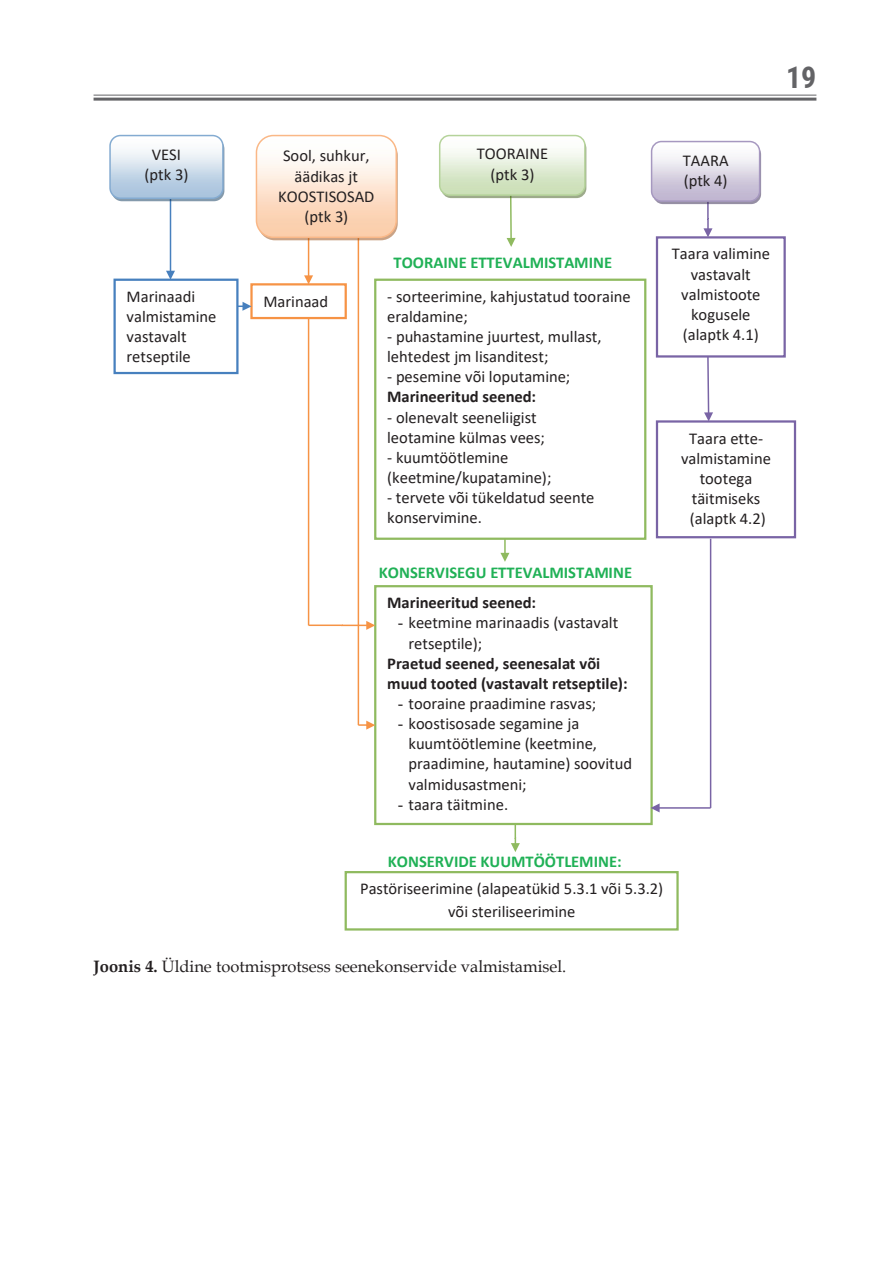
<style>
.page{position:relative;width:893px;height:1263px;background:#fff}
.page>*{position:absolute;margin:0;border:0;box-sizing:border-box;transform-origin:0 0}
.t1{font:700 30px "Roboto Condensed";color:#636366}
.t2{font:16.5px/20.1px "Calibri";color:#231f20}
.t3{font:700 16.5px/20.1px "Calibri";letter-spacing:-.005em;color:#231f20}
.t4{font:700 16.5px "Calibri";color:#20b156}
.t5{font:16.5px "Book Antiqua";color:#231f20}
.s1{font-family:"Times New Roman"}
.s2{font-weight:700}
</style>
<div class="page">
<hr style="left:94px;top:95px;width:722px;height:1px;background:#636366">
<hr style="left:94px;top:98px;width:722px;height:3px;background:#636366">
<div style="left:113px;top:279px;width:126px;height:95px;border:2px solid #4780be"></div>
<div style="left:250px;top:283px;width:97px;height:36px;border:2px solid #f69345"></div>
<div style="left:374px;top:279px;width:272px;height:261px;border:2px solid #8fba5f"></div>
<div style="left:656px;top:236px;width:130px;height:122px;border:2px solid #7964a5"></div>
<div style="left:656px;top:420px;width:140px;height:118px;border:2px solid #7964a5"></div>
<div style="left:374px;top:585px;width:279px;height:240px;border:2px solid #8fba5f"></div>
<div style="left:345px;top:871px;width:334px;height:59px;border:2px solid #8fba5f"></div>
<svg style="left:704px;top:355px;width:9px;height:66px"></svg>
<hr style="left:710px;top:539px;width:1px;height:269px;background:#7964a5">
<hr style="left:658px;top:807px;width:53px;height:2px;background:#7964a5">
<svg style="left:651px;top:803px;width:9px;height:9px"></svg>
<svg style="left:500px;top:539px;width:9px;height:23px"></svg>
<svg style="left:511px;top:822px;width:9px;height:30px"></svg>
<hr style="left:170px;top:189px;width:1px;height:83px;background:#4780be">
<svg style="left:166px;top:271px;width:9px;height:9px"></svg>
<svg style="left:237px;top:302px;width:14px;height:9px"></svg>
<hr style="left:308px;top:237px;width:1px;height:40px;background:#f69345">
<svg style="left:304px;top:275px;width:9px;height:9px"></svg>
<hr style="left:308px;top:318px;width:1px;height:307px;background:#f69345">
<svg style="left:307px;top:621px;width:68px;height:9px"></svg>
<hr style="left:358px;top:212px;width:1px;height:513px;background:#f69345">
<svg style="left:357px;top:721px;width:18px;height:9px"></svg>
<div style="left:112px;top:139px;width:112px;height:62px;background:#849aac;border-radius:10px"></div>
<svg style="left:112px;top:138px;width:111px;height:60px;background:#d4e1ed"></svg>
<div style="left:109px;top:135px;width:115px;height:64px;border:2px solid #84abd1;border-radius:10px"></div>
<div style="left:258px;top:139px;width:140px;height:101px;background:#96490e;border-radius:17px;opacity:.5"></div>
<svg style="left:256px;top:136px;width:140px;height:101px"></svg>
<div style="left:256px;top:135px;width:141px;height:103px;border:2px solid #fab887;border-radius:17px"></div>
<svg style="left:440px;top:136px;width:145px;height:111px"></svg>
<div style="left:439px;top:135px;width:147px;height:61px;border:2px solid #b5d39a;border-radius:10px"></div>
<svg style="left:652px;top:142px;width:108px;height:95px"></svg>
<div style="left:651px;top:141px;width:109px;height:61px;border:2px solid #a698c0;border-radius:10px"></div>
<h1 class="t1" style="left:786px;top:56px;width:32px">19</h1>
<p class="t2" style="left:145px;top:144px;width:45px;text-align:center">VESI (ptk 3)</p>
<p class="t2" style="left:278px;top:145px;width:98px;text-align:center">Sool, suhkur, äädikas jt<br>KOOSTISOSAD (ptk 3)</p>
<p class="t2" style="left:477px;top:143px;width:73px;text-align:center">TOORAINE (ptk 3)</p>
<p class="t2" style="left:683px;top:150px;width:47px">TAARA (ptk 4)</p>
<p class="t2" style="left:127px;top:286px;width:91px">Marinaadi valmistamine vastavalt retseptile</p>
<p class="t2" style="left:263px;top:291px;width:66px">Marinaad</p>
<p class="t4" style="left:393px;top:251px;width:220px">TOORAINE ETTEVALMISTAMINE</p>
<p class="t2" style="left:387px;top:286px;width:245px">- sorteerimine, kahjustatud tooraine eraldamine;</p>
<p class="t2" style="left:387px;top:326px;width:216px">- puhastamine juurtest, mullast, lehtedest jm lisanditest;</p>
<p class="t2" style="left:387px;top:366px;width:185px">- pesemine või loputamine;</p>
<p class="t3" style="left:387px;top:387px;width:150px">Marineeritud seened:</p>
<p class="t2" style="left:387px;top:407px;width:159px">- olenevalt seeneliigist leotamine külmas vees;</p>
<p class="t2" style="left:387px;top:447px;width:166px">- kuumtöötlemine (keetmine/kupatamine);</p>
<p class="t2" style="left:387px;top:487px;width:209px">- tervete või tükeldatud seente konservimine.</p>
<p class="t4" style="left:379px;top:561px;width:255px">KONSERVISEGU ETTEVALMISTAMINE</p>
<p class="t3" style="left:387px;top:592px;width:150px">Marineeritud seened:</p>
<p class="t2" style="left:408px;top:612px;width:211px;text-indent:-11px"><span class="s1">-</span> keetmine marinaadis (vastavalt retseptile);</p>
<p class="t3" style="left:387px;top:653px;width:242px">Praetud seened, seenesalat või muud tooted (vastavalt retseptile):</p>
<p class="t2" style="left:398px;top:693px;width:200px"><span class="s1">-</span> tooraine praadimine rasvas;</p>
<p class="t2" style="left:408px;top:713px;width:225px;text-indent:-11px"><span class="s1">-</span> koostisosade segamine ja kuumtöötlemine (keetmine, praadimine, hautamine) soovitud valmidusastmeni;</p>
<p class="t2" style="left:398px;top:794px;width:112px"><span class="s1">-</span> taara täitmine.</p>
<p class="t2" style="left:672px;top:243px;width:100px;text-align:center">Taara valimine vastavalt valmistoote kogusele (alaptk 4.1)</p>
<p class="t2" style="left:681px;top:428px;width:91px;text-align:center">Taara ette&shy;valmistamine tootega täitmiseks (alaptk 4.2)</p>
<p class="t4" style="left:388px;top:849px;width:235px">KONSERVIDE KUUMTÖÖTLEMINE:</p>
<p class="t2" style="left:360px;top:877px;width:305px;line-height:23.2px;text-align:center">Pastöriseerimine (alapeatükid 5.3.1 või 5.3.2) või steriliseerimine</p>
<p class="t5" style="left:94px;top:955px;width:474px"><span class="s2">Joonis 4.</span> Üldine tootmisprotsess seenekonservide valmistamisel.</p>
</div>
